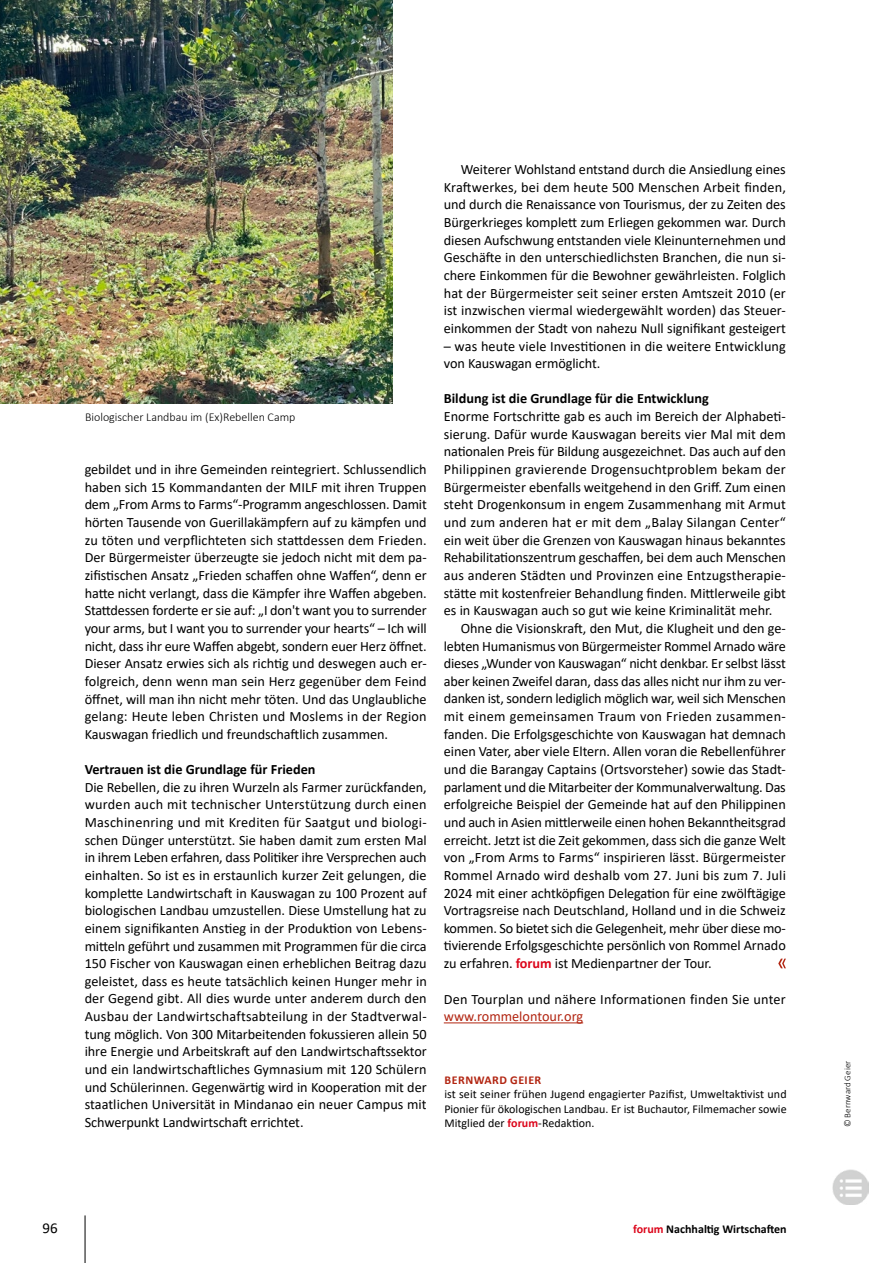
<style>
.page{position:relative;width:893px;height:1263px;background:#fff}
.page>*{position:absolute;margin:0;border:0;box-sizing:border-box;transform-origin:0 0}
.t1{font:15px "Calibri";color:#000}
.t2{font:14.25px/17.7px "Calibri";letter-spacing:-.005em;color:#000;text-align:justify}
.t3{font:14.25px "Calibri";letter-spacing:.02em;color:#000}
.t4{font:700 14.25px "Calibri";color:#000}
.t5{font:14.25px "Calibri";letter-spacing:.015em;color:#000}
.t6{font:14.25px "Calibri";color:#b22511}
.t7{font:12px/14.4px "Calibri";color:#000;text-align:justify}
.t8{font:300 12px "Calibri";color:#000}
.t9{font:700 12px "Calibri";color:#000}
.t10{font:700 12px "Calibri";letter-spacing:.04em;color:#b22511}
.t11{font:300 9px "Calibri";color:#000}
.s1{font-weight:700;color:#dc051a}
.s2{color:#dc051a}
</style>
<div class="page">
<hr style="left:85px;top:1215px;width:1px;height:48px;background:#000">
<img style="left:833px;top:1169px;width:35px;height:36px">
<hr style="left:444px;top:1022px;width:139px;height:1px;background:#b22511">
<svg style="left:778px;top:959px;width:8px;height:9px"></svg>
<img style="left:0;top:0;width:393px;height:403px">
<p class="t8" style="left:85px;top:410px;width:212px">Biologischer Landbau im (Ex)Rebellen Camp</p>
<p class="t2" style="left:85px;top:460px;width:344px">gebildet und in ihre Gemeinden reintegriert. Schlussendlich haben sich 15 Kommandanten der MILF mit ihren Truppen dem „From Arms to Farms“-Programm angeschlossen. Damit hörten Tausende von Guerillakämpfern auf zu kämpfen und zu töten und verpflichteten sich stattdessen dem Frieden.<br>Der Bürgermeister überzeugte sie jedoch nicht mit dem pa&shy;zifistischen Ansatz „Frieden schaffen ohne Waffen“, denn er hatte nicht verlangt, dass die Kämpfer ihre Waffen abgeben.<br>Stattdessen forderte er sie auf: „I don't want you to surrender your arms, but I want you to surrender your hearts“ – Ich will nicht, dass ihr eure Waffen abgebt, sondern euer Herz öffnet.<br>Dieser Ansatz erwies sich als richtig und deswegen auch er&shy;folgreich, denn wenn man sein Herz gegenüber dem Feind öffnet, will man ihn nicht mehr töten. Und das Unglaubliche gelang: Heute leben Christen und Moslems in der Region Kauswagan friedlich und freundschaftlich zusammen.</p>
<p class="t4" style="left:85px;top:760px;width:232px">Vertrauen ist die Grundlage für Frieden</p>
<p class="t2" style="left:85px;top:778px;width:344px">Die Rebellen, die zu ihren Wurzeln als Farmer zurückfanden, wurden auch mit technischer Unterstützung durch einen Maschinenring und mit Krediten für Saatgut und biologi&shy;schen Dünger unterstützt. Sie haben damit zum ersten Mal in ihrem Leben erfahren, dass Politiker ihre Versprechen auch einhalten. So ist es in erstaunlich kurzer Zeit gelungen, die komplette Landwirtschaft in Kauswagan zu 100 Prozent auf biologischen Landbau umzustellen. Diese Umstellung hat zu einem signifikanten Anstieg in der Produktion von Lebens&shy;mitteln geführt und zusammen mit Programmen für die circa 150 Fischer von Kauswagan einen erheblichen Beitrag dazu geleistet, dass es heute tatsächlich keinen Hunger mehr in der Gegend gibt. All dies wurde unter anderem durch den Ausbau der Landwirtschaftsabteilung in der Stadtverwal&shy;tung möglich. Von 300 Mitarbeitenden fokussieren allein 50 ihre Energie und Arbeitskraft auf den Landwirtschaftssektor und ein landwirtschaftliches Gymnasium mit 120 Schülern und Schülerinnen. Gegenwärtig wird in Kooperation mit der staatlichen Universität in Mindanao ein neuer Campus mit Schwerpunkt Landwirtschaft errichtet.</p>
<p class="t2" style="left:444px;top:160px;width:344px;text-indent:17px">Weiterer Wohlstand entstand durch die Ansiedlung eines Kraftwerkes, bei dem heute 500 Menschen Arbeit finden, und durch die Renaissance von Tourismus, der zu Zeiten des Bürgerkrieges komplett zum Erliegen gekommen war. Durch diesen Aufschwung entstanden viele Kleinunternehmen und Geschäfte in den unterschiedlichsten Branchen, die nun si&shy;chere Einkommen für die Bewohner gewährleisten. Folglich hat der Bürgermeister seit seiner ersten Amtszeit 2010 (er ist inzwischen viermal wiedergewählt worden) das Steuer&shy;einkommen der Stadt von nahezu Null signifikant gesteigert</p>
<p class="t2" style="left:444px;top:337px;width:344px">– was heute viele Investitionen in die weitere Entwicklung von Kauswagan ermöglicht.</p>
<p class="t4" style="left:444px;top:390px;width:267px">Bildung ist die Grundlage für die Entwicklung</p>
<p class="t2" style="left:444px;top:407px;width:344px">Enorme Fortschritte gab es auch im Bereich der Alphabeti-</p>
<p class="t2" style="left:444px;top:425px;width:344px">sierung. Dafür wurde Kauswagan bereits vier Mal mit dem</p>
<p class="t2" style="left:444px;top:442px;width:344px">nationalen Preis für Bildung ausgezeichnet. Das auch auf den</p>
<p class="t3" style="left:444px;top:459px;width:344px">Philippinen gravierende Drogensuchtproblem bekam der</p>
<p class="t2" style="left:444px;top:478px;width:344px">Bürgermeister ebenfalls weitgehend in den Griff. Zum einen</p>
<p class="t2" style="left:444px;top:495px;width:344px">steht Drogenkonsum in engem Zusammenhang mit Armut</p>
<p class="t2" style="left:444px;top:513px;width:344px">und zum anderen hat er mit dem „Balay Silangan Center“</p>
<p class="t2" style="left:444px;top:531px;width:344px">ein weit über die Grenzen von Kauswagan hinaus bekanntes</p>
<p class="t2" style="left:444px;top:548px;width:344px">Rehabilitationszentrum geschaffen, bei dem auch Menschen</p>
<p class="t2" style="left:444px;top:566px;width:344px">aus anderen Städten und Provinzen eine Entzugstherapie-</p>
<p class="t2" style="left:444px;top:584px;width:344px">stätte mit kostenfreier Behandlung finden. Mittlerweile gibt</p>
<p class="t2" style="left:444px;top:601px;width:330px">es in Kauswagan auch so gut wie keine Kriminalität mehr.</p>
<p class="t2" style="left:461px;top:619px;width:326px">Ohne die Visionskraft, den Mut, die Klugheit und den ge-</p>
<p class="t2" style="left:444px;top:636px;width:344px">lebten Humanismus von Bürgermeister Rommel Arnado wäre</p>
<p class="t2" style="left:444px;top:654px;width:344px">dieses „Wunder von Kauswagan“ nicht denkbar. Er selbst lässt</p>
<p class="t2" style="left:444px;top:672px;width:344px">aber keinen Zweifel daran, dass das alles nicht nur ihm zu ver-</p>
<p class="t2" style="left:444px;top:689px;width:344px">danken ist, sondern lediglich möglich war, weil sich Menschen</p>
<p class="t3" style="left:444px;top:706px;width:344px">mit einem gemeinsamen Traum von Frieden zusammen-</p>
<p class="t2" style="left:444px;top:725px;width:344px">fanden. Die Erfolgsgeschichte von Kauswagan hat demnach</p>
<p class="t2" style="left:444px;top:742px;width:344px">einen Vater, aber viele Eltern. Allen voran die Rebellenführer</p>
<p class="t2" style="left:444px;top:760px;width:344px">und die Barangay Captains (Ortsvorsteher) sowie das Stadt-</p>
<p class="t2" style="left:444px;top:778px;width:344px">parlament und die Mitarbeiter der Kommunalverwaltung. Das</p>
<p class="t2" style="left:444px;top:795px;width:344px">erfolgreiche Beispiel der Gemeinde hat auf den Philippinen</p>
<p class="t2" style="left:444px;top:813px;width:344px">und auch in Asien mittlerweile einen hohen Bekanntheitsgrad</p>
<p class="t2" style="left:444px;top:831px;width:344px">erreicht. Jetzt ist die Zeit gekommen, dass sich die ganze Welt</p>
<p class="t2" style="left:444px;top:848px;width:344px">von „From Arms to Farms“ inspirieren lässt. Bürgermeister</p>
<p class="t2" style="left:444px;top:866px;width:344px">Rommel Arnado wird deshalb vom 27. Juni bis zum 7. Juli</p>
<p class="t2" style="left:444px;top:883px;width:344px">2024 mit einer achtköpfigen Delegation für eine zwölftägige</p>
<p class="t2" style="left:444px;top:901px;width:343px">Vortragsreise nach Deutschland, Holland und in die Schweiz</p>
<p class="t2" style="left:444px;top:919px;width:344px">kommen. So bietet sich die Gelegenheit, mehr über diese mo-</p>
<p class="t2" style="left:444px;top:936px;width:344px">tivierende Erfolgsgeschichte persönlich von Rommel Arnado</p>
<p class="t2" style="left:444px;top:954px;width:269px">zu erfahren. <span class="s1">forum</span> ist Medienpartner der Tour.</p>
<p class="t5" style="left:444px;top:989px;width:344px">Den Tourplan und nähere Informationen finden Sie unter</p>
<p class="t6" style="left:444px;top:1007px;width:141px">www.rommelontour.org</p>
<p class="t10" style="left:445px;top:1072px;width:98px">BERNWARD GEIER</p>
<p class="t7" style="left:444px;top:1087px;width:344px">ist seit seiner frühen Jugend engagierter Pazifist, Umweltaktivist und Pionier für ökologischen Landbau. Er ist Buchautor, Filmemacher sowie Mitglied der <span class="s1">forum</span>-Redaktion.</p>
<p class="t1" style="left:43px;top:1218px;width:17px">96</p>
<p class="t9" style="left:633px;top:1222px;width:155px"><span class="s2">forum</span> Nachhaltig Wirtschaften</p>
<p class="t11" style="left:842px;top:1127px;width:68px;rotate:-90deg">© Bernward Geier</p>
</div>
